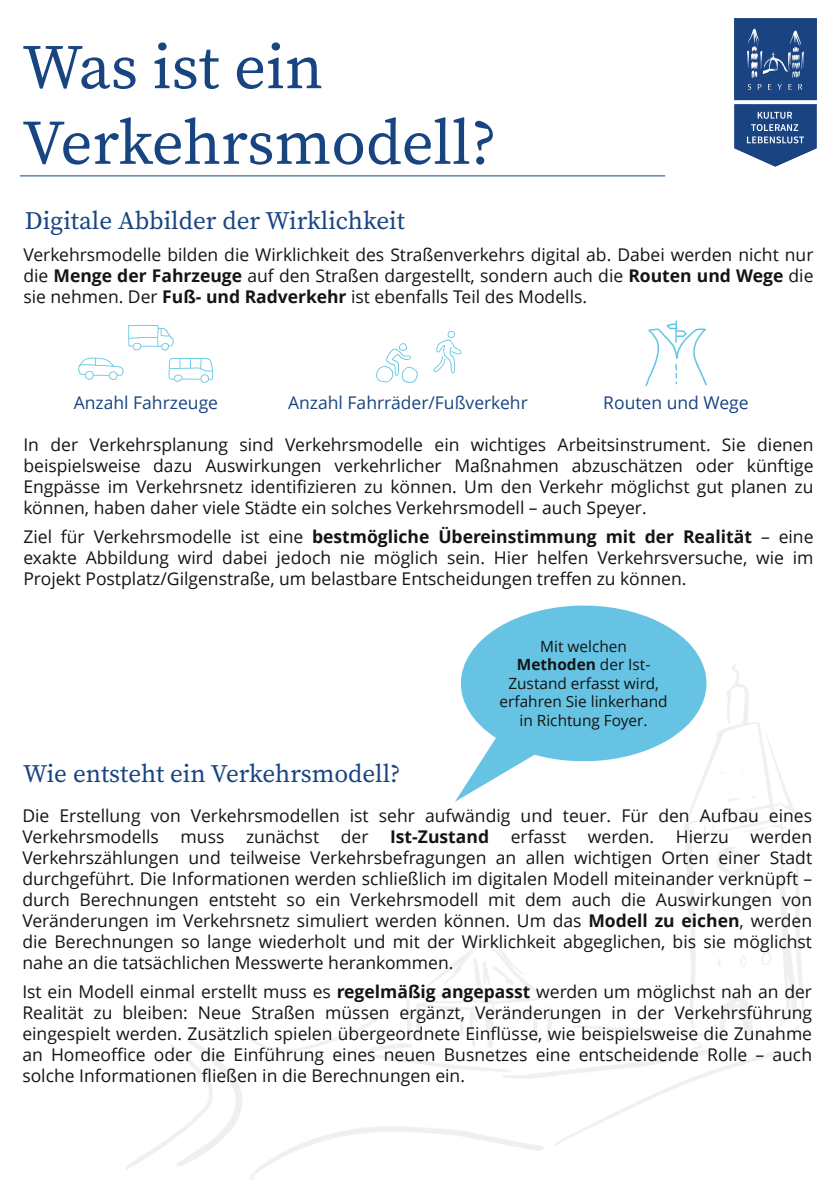
<style>
.page{position:relative;width:835px;height:1180px;background:#fff}
.page>*{position:absolute;margin:0;border:0;box-sizing:border-box;transform-origin:0 0}
.t1{font:63px/75.6px "Source Serif Pro";color:#184582}
.t2{font:25.2px "Source Serif Pro";color:#184582}
.t3{font:17.5px/21px "Open Sans";color:#131413;text-align:justify}
.t4{font:17.5px "Open Sans";color:#184582}
.t5{font:15.4px/18.5px "Open Sans";color:#131413;text-align:center}
.s1{font-weight:700}
</style>
<div class="page">
<hr style="left:20px;top:176px;width:645px;height:1px;background:#184582">
<img style="left:734px;top:18px;width:82px;height:149px">
<svg style="left:455px;top:605px;width:263px;height:197px;fill:#67c3e3"></svg>
<svg style="left:168px;top:358px;width:45px;height:25px"></svg>
<svg style="left:128px;top:325px;width:46px;height:26px"></svg>
<svg style="left:78px;top:357px;width:46px;height:23px"></svg>
<svg style="left:376px;top:343px;width:42px;height:40px"></svg>
<svg style="left:433px;top:330px;width:28px;height:43px"></svg>
<svg style="left:645px;top:320px;width:62px;height:66px"></svg>
<h1 class="t1" style="left:22px;top:29px;width:476px">Was ist ein<br>Verkehrsmodell?</h1>
<h2 class="t2" style="left:25px;top:204px;width:381px">Digitale Abbilder der Wirklichkeit</h2>
<p class="t3" style="left:23px;top:244px;width:791px">Verkehrsmodelle bilden die Wirklichkeit des Straßenverkehrs digital ab. Dabei werden nicht nur die <span class="s1">Menge der Fahrzeuge</span> auf den Straßen dargestellt, sondern auch die <span class="s1">Routen und Wege</span> die sie nehmen. Der <span class="s1">Fuß- und Radverkehr</span> ist ebenfalls Teil des Modells.</p>
<p class="t4" style="left:74px;top:391px;width:146px">Anzahl Fahrzeuge</p>
<p class="t4" style="left:288px;top:391px;width:241px">Anzahl Fahrräder/Fußverkehr</p>
<p class="t4" style="left:603px;top:391px;width:147px">Routen und Wege</p>
<p class="t3" style="left:23px;top:433px;width:791px">In der Verkehrsplanung sind Verkehrsmodelle ein wichtiges Arbeitsinstrument. Sie dienen beispielsweise dazu Auswirkungen verkehrlicher Maßnahmen abzuschätzen oder künftige Engpässe im Verkehrsnetz identifizieren zu können. Um den Verkehr möglichst gut planen zu können, haben daher viele Städte ein solches Verkehrsmodell – auch Speyer.</p>
<p class="t3" style="left:23px;top:525px;width:791px">Ziel für Verkehrsmodelle ist eine <span class="s1">bestmögliche Übereinstimmung mit der Realität</span> – eine exakte Abbildung wird dabei jedoch nie möglich sein. Hier helfen Verkehrsversuche, wie im Projekt Postplatz/Gilgenstraße, um belastbare Entscheidungen treffen zu können.</p>
<h2 class="t2" style="left:23px;top:756px;width:379px">Wie entsteht ein Verkehrsmodell?</h2>
<p class="t5" style="left:499px;top:636px;width:170px">Mit welchen<br><span class="s1">Methoden</span> der Ist-<br>Zustand erfasst wird, erfahren Sie linkerhand in Richtung Foyer.</p>
<p class="t3" style="left:22px;top:804px;width:791px">Die Erstellung von Verkehrsmodellen ist sehr aufwändig und teuer. Für den Aufbau eines Verkehrsmodells muss zunächst der <span class="s1">Ist-Zustand</span> erfasst werden. Hierzu werden Verkehrszählungen und teilweise Verkehrsbefragungen an allen wichtigen Orten einer Stadt durchgeführt. Die Informationen werden schließlich im digitalen Modell miteinander verknüpft – durch Berechnungen entsteht so ein Verkehrsmodell mit dem auch die Auswirkungen von Veränderungen im Verkehrsnetz simuliert werden können. Um das <span class="s1">Modell zu eichen</span>, werden die Berechnungen so lange wiederholt und mit der Wirklichkeit abgeglichen, bis sie möglichst nahe an die tatsächlichen Messwerte herankommen.</p>
<p class="t3" style="left:22px;top:981px;width:791px">Ist ein Modell einmal erstellt muss es <span class="s1">regelmäßig angepasst</span> werden um möglichst nah an der Realität zu bleiben: Neue Straßen müssen ergänzt, Veränderungen in der Verkehrsführung eingespielt werden. Zusätzlich spielen übergeordnete Einflüsse, wie beispielsweise die Zunahme an Homeoffice oder die Einführung eines neuen Busnetzes eine entscheidende Rolle – auch solche Informationen fließen in die Berechnungen ein.</p>
</div>
